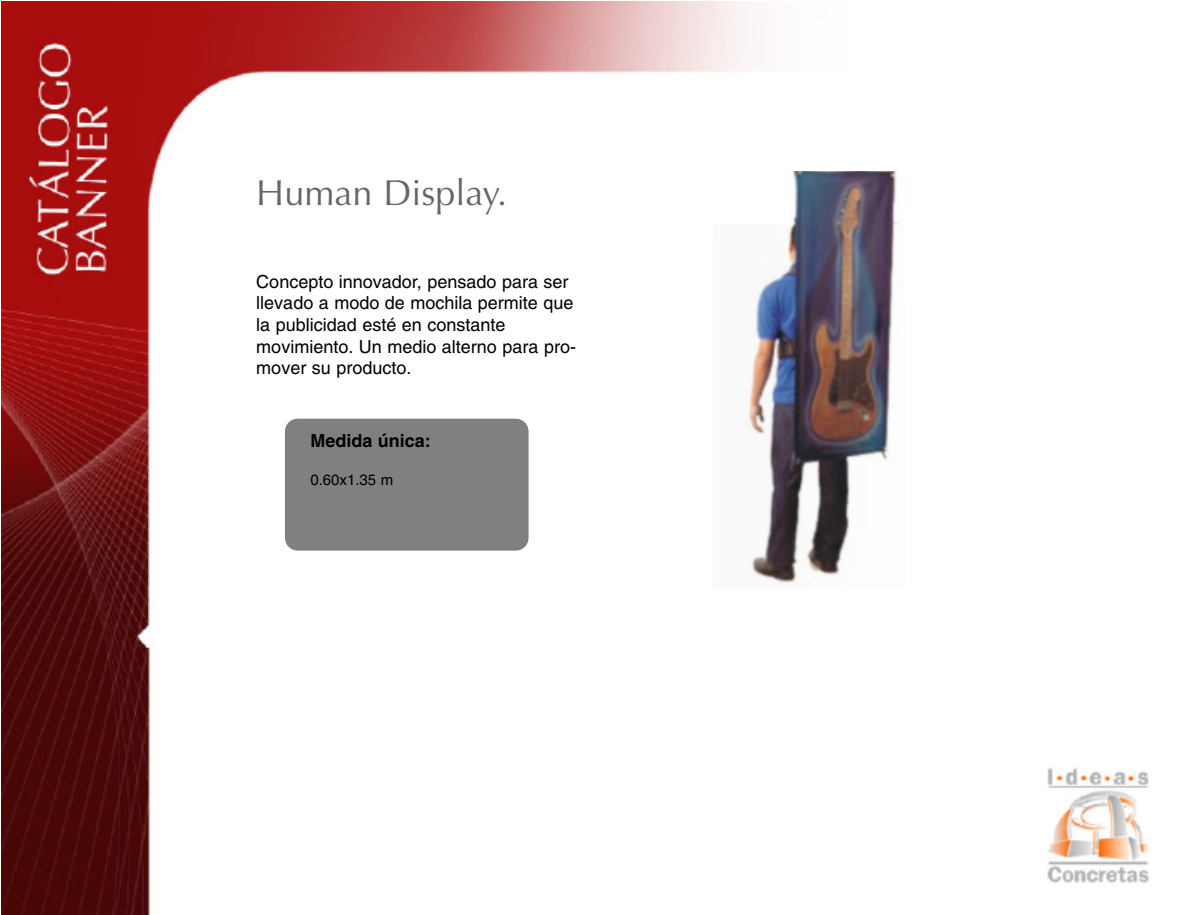
<style>
.page{position:relative;width:1191px;height:915px;background:#fff}
.page>*{position:absolute;margin:0;border:0;box-sizing:border-box;transform-origin:0 0}
.t1{font:36px "Optima";color:#666}
.t2{font:18px/21.6px "Helvetica";color:#000}
.t3{font:700 18px "Helvetica";color:#000}
.t4{font:15px "Helvetica";color:#000}
</style>
<div class="page">
<img style="left:1px;top:2px;width:1148px;height:912px">
<div style="left:646px;top:172px;width:408px;height:495px;background:#fff"></div>
<img style="left:740px;top:172px;width:159px;height:411px">
<div style="left:285px;top:418px;width:243px;height:132px;background:#808080;border-radius:13px"></div>
<h1 class="t1" style="left:256px;top:172px;width:252px">Human Display.</h1>
<p class="t2" style="left:256px;top:272px;width:321px">Concepto innovador, pensado para ser llevado a modo de mochila permite que la publicidad esté en constante movimiento. Un medio alterno para pro&shy;mover su producto.</p>
<p class="t3" style="left:310px;top:433px;width:122px">Medida única:</p>
<p class="t4" style="left:310px;top:474px;width:84px">0.60x1.35 m</p>
</div>
